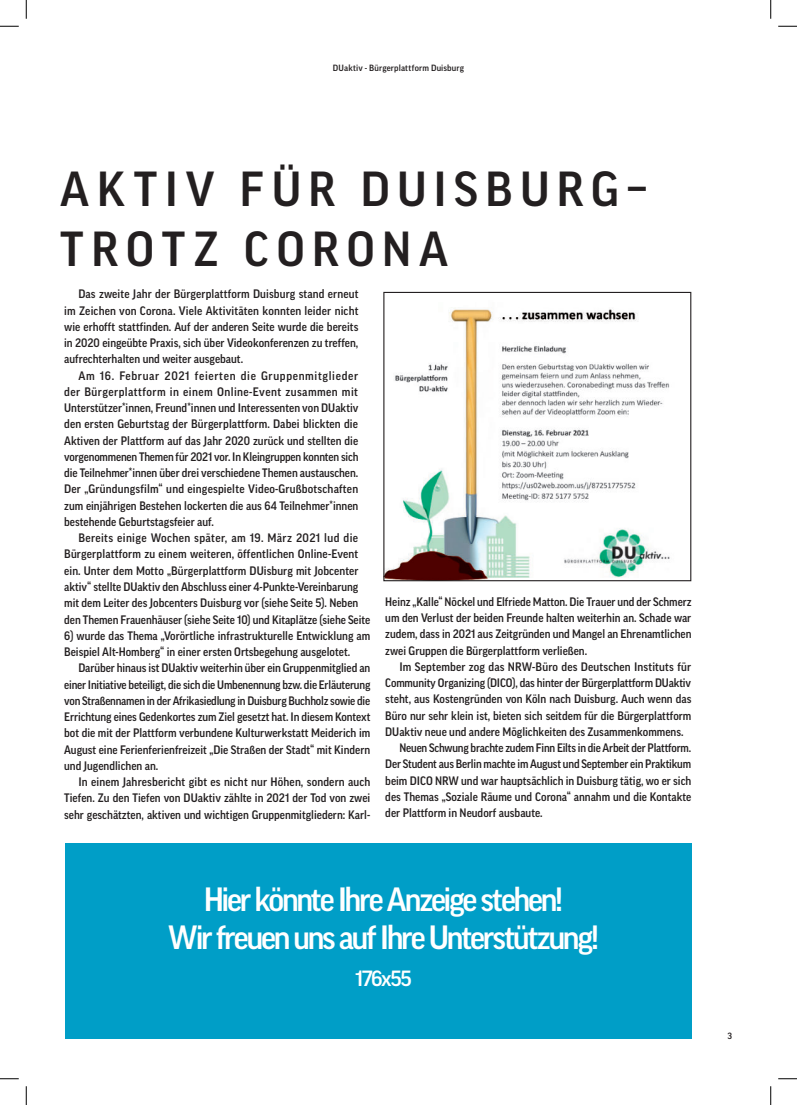
<style>
.page{position:relative;width:797px;height:1105px;background:#fff}
.page>*{position:absolute;margin:0;border:0;box-sizing:border-box;transform-origin:0 0}
.t1{font:500 47.5px/60px "Good Pro";letter-spacing:.15em;color:#231f20}
.t2{font:500 32.5px/37.5px "Good Pro";letter-spacing:-.065em;color:#fff;text-align:center}
.t3{font:500 21.25px "Good Pro";letter-spacing:-.06em;color:#fff}
.t4{font:500 11.88px/16.2px "Good Pro";color:#231f20;text-align:justify}
.t5{font:500 11.88px/16.2px "Good Pro";color:#231f20;scale:.95 1}
.t6{font:500 11.88px/16.2px "Good Pro";color:#231f20;text-align:justify;scale:.96 1}
.t7{font:500 11.88px/16.2px "Good Pro";color:#231f20;text-align:justify;scale:.94 1}
.t8{font:500 11.88px "Good Pro";letter-spacing:-.02em;color:#231f20;scale:.94 1}
.t9{font:500 8.75px "Good Pro";letter-spacing:.02em;color:#231f20}
</style>
<div class="page">
<img style="left:385px;top:309px;width:285px;height:270px">
<div style="left:383px;top:292px;width:308px;height:289px;border:1px solid #231f20"></div>
<div style="left:65px;top:843px;width:626px;height:196px;background:#009ec7"></div>
<svg style="left:0;top:25px;width:19px;height:2px"></svg>
<svg style="left:778px;top:25px;width:19px;height:2px"></svg>
<svg style="left:0;top:1078px;width:19px;height:1px"></svg>
<svg style="left:778px;top:1078px;width:19px;height:1px"></svg>
<svg style="left:25px;top:0;width:2px;height:19px"></svg>
<svg style="left:25px;top:1086px;width:2px;height:19px"></svg>
<svg style="left:770px;top:0;width:1px;height:19px"></svg>
<svg style="left:770px;top:1086px;width:1px;height:19px"></svg>
<p class="t9" style="left:333px;top:65px;width:132px">DUaktiv - Bürgerplattform Duisburg</p>
<h1 class="t1" style="left:60px;top:160px;width:588px">AKTIV FÜR DUISBURG–<br>TROTZ CORONA</h1>
<p class="t6" style="left:64px;top:286px;width:308px;text-indent:14px">Das zweite Jahr der Bürgerplattform Duisburg stand erneut im Zeichen von Corona. Viele Aktivitäten konnten leider nicht wie erhofft stattfinden. Auf der anderen Seite wurde die bereits in 2020 eingeübte Praxis, sich über Videokonferenzen zu treffen, aufrechterhalten und weiter ausgebaut.</p>
<p class="t4" style="left:64px;top:367px;width:296px;text-indent:14px">Am 16. Februar 2021 feierten die Gruppenmitglieder der Bürgerplattform in einem Online-Event zusammen mit Unterstützer*innen, Freund*innen und Interessenten von DUaktiv den ersten Geburtstag der Bürgerplattform. Dabei blickten die Aktiven der Plattform auf das Jahr 2020 zurück und stellten die vorgenommenen Themen für 2021 vor. In Kleingruppen konnten sich die Teilnehmer*innen über drei verschiedene Themen austauschen.<br>Der „Gründungsfilm“ und eingespielte Video-Grußbotschaften zum einjährigen Bestehen lockerten die aus 64 Teilnehmer*innen bestehende Geburtstagsfeier auf.</p>
<p class="t4" style="left:64px;top:530px;width:307px;text-align:left;text-indent:14px">Bereits einige Wochen später, am 19. März 2021 lud die Bürgerplattform zu einem weiteren, öffentlichen Online-Event ein. Unter dem Motto „Bürgerplattform DUisburg mit Jobcenter aktiv“ stellte DUaktiv den Abschluss einer 4-Punkte-Vereinbarung mit dem Leiter des Jobcenters Duisburg vor (siehe Seite 5). Neben den Themen Frauenhäuser (siehe Seite 10) und Kitaplätze (siehe Seite</p>
<p class="t5" style="left:64px;top:627px;width:324px">6) wurde das Thema „Vorörtliche infrastrukturelle Entwicklung am<br>Beispiel Alt-Homberg“ in einer ersten Ortsbegehung ausgelotet.</p>
<p class="t5" style="left:64px;top:660px;width:324px;text-align:justify;text-indent:14px">Darüber hinaus ist DUaktiv weiterhin über ein Gruppenmitglied an einer Initiative beteiligt, die sich die Umbenennung bzw. die Erläuterung von Straßennamen in der Afrikasiedlung in Duisburg Buchholz sowie die Errichtung eines Gedenkortes zum Ziel gesetzt hat. In diesem Kontext bot die mit der Plattform verbundene Kulturwerkstatt Meiderich im August eine Ferienferienfreizeit „Die Straßen der Stadt“ mit Kindern und Jugendlichen an.</p>
<p class="t6" style="left:64px;top:774px;width:320px;text-indent:14px">In einem Jahresbericht gibt es nicht nur Höhen, sondern auch Tiefen. Zu den Tiefen von DUaktiv zählte in 2021 der Tod von zwei sehr geschätzten, aktiven und wichtigen Gruppenmitgliedern: Karl-</p>
<p class="t7" style="left:385px;top:594px;width:327px">Heinz „Kalle“ Nöckel und Elfriede Matton. Die Trauer und der Schmerz um den Verlust der beiden Freunde halten weiterhin an. Schade war zudem, dass in 2021 aus Zeitgründen und Mangel an Ehrenamtlichen zwei Gruppen die Bürgerplattform verließen.</p>
<p class="t6" style="left:399px;top:659px;width:305px">Im September zog das NRW-Büro des Deutschen Instituts für</p>
<p class="t7" style="left:385px;top:675px;width:327px">Community Organizing (DICO), das hinter der Bürgerplattform DUaktiv</p>
<p class="t5" style="left:385px;top:691px;width:324px">steht, aus Kostengründen von Köln nach Duisburg. Auch wenn das</p>
<p class="t5" style="left:385px;top:707px;width:324px">Büro nur sehr klein ist, bieten sich seitdem für die Bürgerplattform</p>
<p class="t5" style="left:385px;top:724px;width:315px">DUaktiv neue und andere Möglichkeiten des Zusammenkommens.</p>
<p class="t8" style="left:399px;top:742px;width:312px">Neuen Schwung brachte zudem Finn Eilts in die Arbeit der Plattform.</p>
<p class="t7" style="left:385px;top:756px;width:327px">Der Student aus Berlin machte im August und September ein Praktikum</p>
<p class="t5" style="left:385px;top:772px;width:324px">beim DICO NRW und war hauptsächlich in Duisburg tätig, wo er sich</p>
<p class="t5" style="left:385px;top:789px;width:324px">des Themas „Soziale Räume und Corona“ annahm und die Kontakte</p>
<p class="t5" style="left:385px;top:805px;width:167px">der Plattform in Neudorf ausbaute.</p>
<h2 class="t2" style="left:168px;top:881px;width:432px">Hier könnte Ihre Anzeige stehen!<br>Wir freuen uns auf Ihre Unterstützung!</h2>
<h3 class="t3" style="left:355px;top:968px;width:58px">176x55</h3>
<p class="t9" style="left:727px;top:1031px;width:6px">3</p>
</div>
